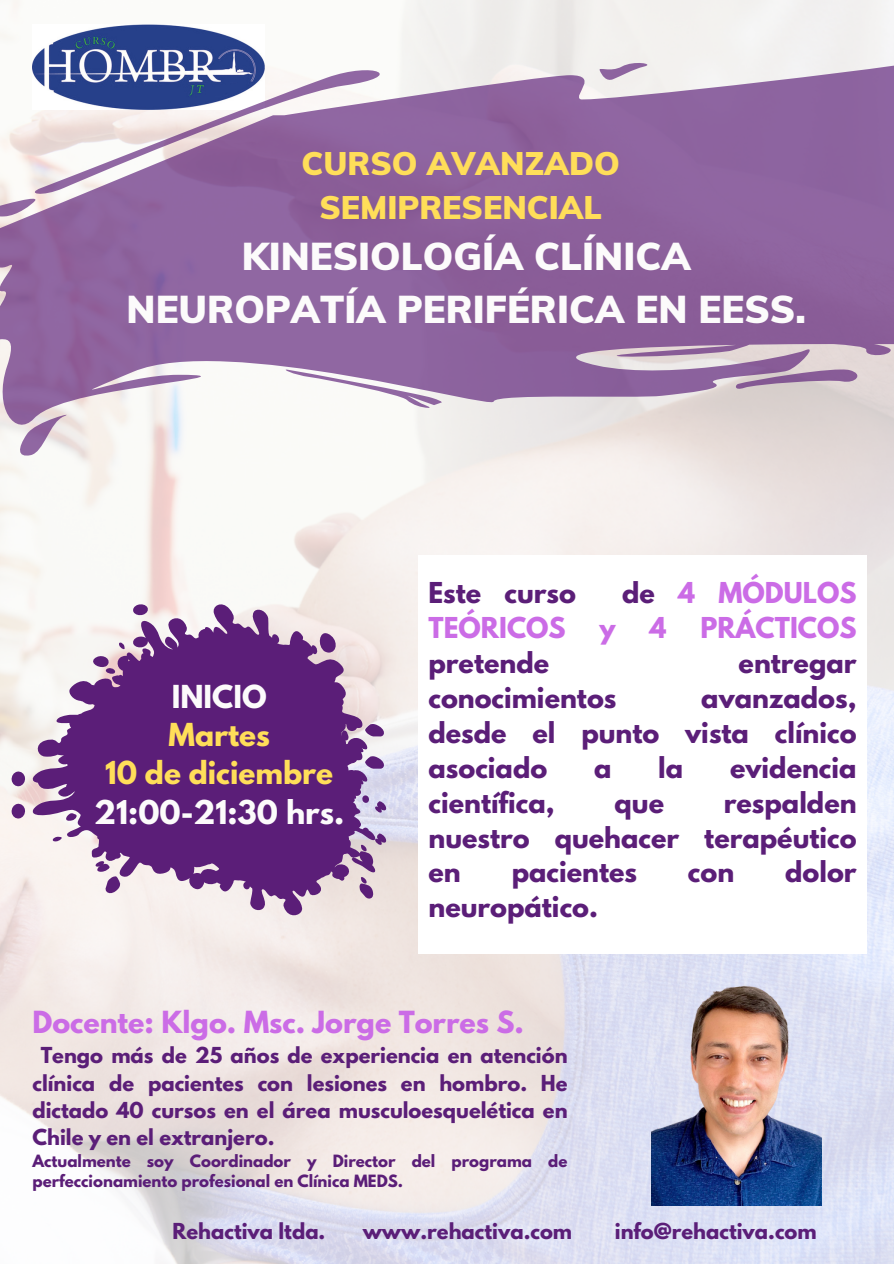
<style>
.page{position:relative;width:894px;height:1264px;background:#fff}
.page>*{position:absolute;margin:0;border:0;box-sizing:border-box;transform-origin:0 0}
.t1{font:900 37.95px/52.8px "Muli";color:#fcfbfb;text-align:center}
.t2{font:900 31.95px/43.8px "Muli";color:#ffde59;text-align:center}
.t3{font:700 29.1px "League Spartan";color:#fcfbfb}
.t4{font:700 28.05px/38.2px "League Spartan";color:#ffde59;text-align:center}
.t5{font:700 27px "League Spartan";color:#cb6ce6}
.t6{font:700 25.5px/34.8px "League Spartan";color:#5b1e78;text-align:justify}
.t7{font:700 25.5px "League Spartan";color:#cb6ce6}
.t8{font:700 19.5px/27px "League Spartan";color:#5b1e78;text-align:justify}
.t9{font:700 15px/20.2px "League Spartan";color:#5b1e78}
.s1{color:#fcfbfb}
.s2{color:#5b1e78}
</style>
<div class="page">
<img style="left:0;top:0;width:893px;height:1263px">
<img style="left:32px;top:25px;width:232px;height:24px">
<svg style="left:0;top:49px;width:893px;height:389px;fill:#8f65a0"></svg>
<svg style="left:26px;top:61px;width:382px;height:136px"></svg>
<svg style="left:0;top:194px;width:40px;height:23px"></svg>
<svg style="left:17px;top:410px;width:61px;height:46px"></svg>
<svg style="left:0;top:351px;width:2px;height:42px"></svg>
<svg style="left:598px;top:60px;width:57px;height:22px"></svg>
<svg style="left:733px;top:366px;width:131px;height:25px"></svg>
<svg style="left:281px;top:368px;width:164px;height:40px"></svg>
<div style="left:418px;top:555px;width:448px;height:398px;background:#fff"></div>
<svg style="left:376px;top:794px;width:10px;height:19px"></svg>
<svg style="left:30px;top:600px;width:346px;height:319px;fill:#5b1e78"></svg>
<svg style="left:132px;top:603px;width:17px;height:13px"></svg>
<svg style="left:316px;top:629px;width:22px;height:23px"></svg>
<svg style="left:364px;top:723px;width:20px;height:14px"></svg>
<svg style="left:89px;top:641px;width:36px;height:34px"></svg>
<svg style="left:11px;top:771px;width:14px;height:15px"></svg>
<svg style="left:374px;top:832px;width:12px;height:13px"></svg>
<svg style="left:359px;top:875px;width:14px;height:23px"></svg>
<svg style="left:364px;top:755px;width:20px;height:15px"></svg>
<svg style="left:63px;top:813px;width:15px;height:9px"></svg>
<svg style="left:51px;top:836px;width:12px;height:5px"></svg>
<svg style="left:11px;top:803px;width:14px;height:16px"></svg>
<svg style="left:95px;top:860px;width:25px;height:33px"></svg>
<img style="left:651px;top:960px;width:170px;height:245px">
<p class="t2" style="left:301px;top:141px;width:320px">CURSO AVANZADO<br>SEMIPRESENCIAL</p>
<p class="t1" style="left:126px;top:229px;width:680px">KINESIOLOGÍA CLÍNICA<br>NEUROPATÍA PERIFÉRICA EN EESS.</p>
<p class="t4" style="left:105px;top:680px;width:229px"><span class="s1">INICIO<br></span>Martes<br>10 de diciembre</p>
<p class="t3" style="left:94px;top:797px;width:251px">21:00-21:30 hrs.</p>
<p class="t6" style="left:428px;top:579px;width:149px">Este curso</p>
<p class="t7" style="left:622px;top:580px;width:236px"><span class="s2">de</span> 4 MÓDULOS</p>
<p class="t7" style="left:428px;top:615px;width:139px">TEÓRICOS</p>
<p class="t7" style="left:599px;top:615px;width:18px">y</p>
<p class="t7" style="left:649px;top:615px;width:18px">4</p>
<p class="t7" style="left:700px;top:615px;width:158px">PRÁCTICOS</p>
<p class="t6" style="left:428px;top:648px;width:122px">pretende</p>
<p class="t6" style="left:738px;top:648px;width:119px">entregar</p>
<p class="t6" style="left:428px;top:683px;width:189px">conocimientos</p>
<p class="t6" style="left:428px;top:683px;width:429px;text-indent:273px">avanzados, desde el punto vista clínico asociado</p>
<p class="t6" style="left:594px;top:753px;width:19px">a</p>
<p class="t6" style="left:658px;top:753px;width:26px">la</p>
<p class="t6" style="left:729px;top:753px;width:128px">evidencia</p>
<p class="t6" style="left:428px;top:788px;width:128px">científica,</p>
<p class="t6" style="left:614px;top:788px;width:51px">que</p>
<p class="t6" style="left:428px;top:788px;width:429px;text-indent:295px">respalden nuestro quehacer terapéutico en</p>
<p class="t6" style="left:511px;top:858px;width:127px">pacientes</p>
<p class="t6" style="left:687px;top:858px;width:48px">con</p>
<p class="t6" style="left:784px;top:858px;width:73px">dolor</p>
<p class="t6" style="left:428px;top:892px;width:171px">neuropático.</p>
<h2 class="t5" style="left:32px;top:1008px;width:493px">Docente: Klgo. Msc. Jorge Torres S.</h2>
<p class="t8" style="left:32px;top:1044px;width:536px;text-indent:8px">Tengo más de 25 años de experiencia en atención clínica de pacientes con lesiones en hombro. He dictado 40 cursos en el área musculoesquelética en Chile y en el extranjero.</p>
<p class="t9" style="left:32px;top:1152px;width:536px">Actualmente soy Coordinador y Director del programa de perfeccionamiento profesional en Clínica MEDS.</p>
<h1 class="t8" style="left:172px;top:1219px;width:154px">Rehactiva ltda.</h1>
<h1 class="t8" style="left:362px;top:1219px;width:211px">www.rehactiva.com</h1>
<h1 class="t8" style="left:614px;top:1219px;width:203px">info@rehactiva.com</h1>
</div>
